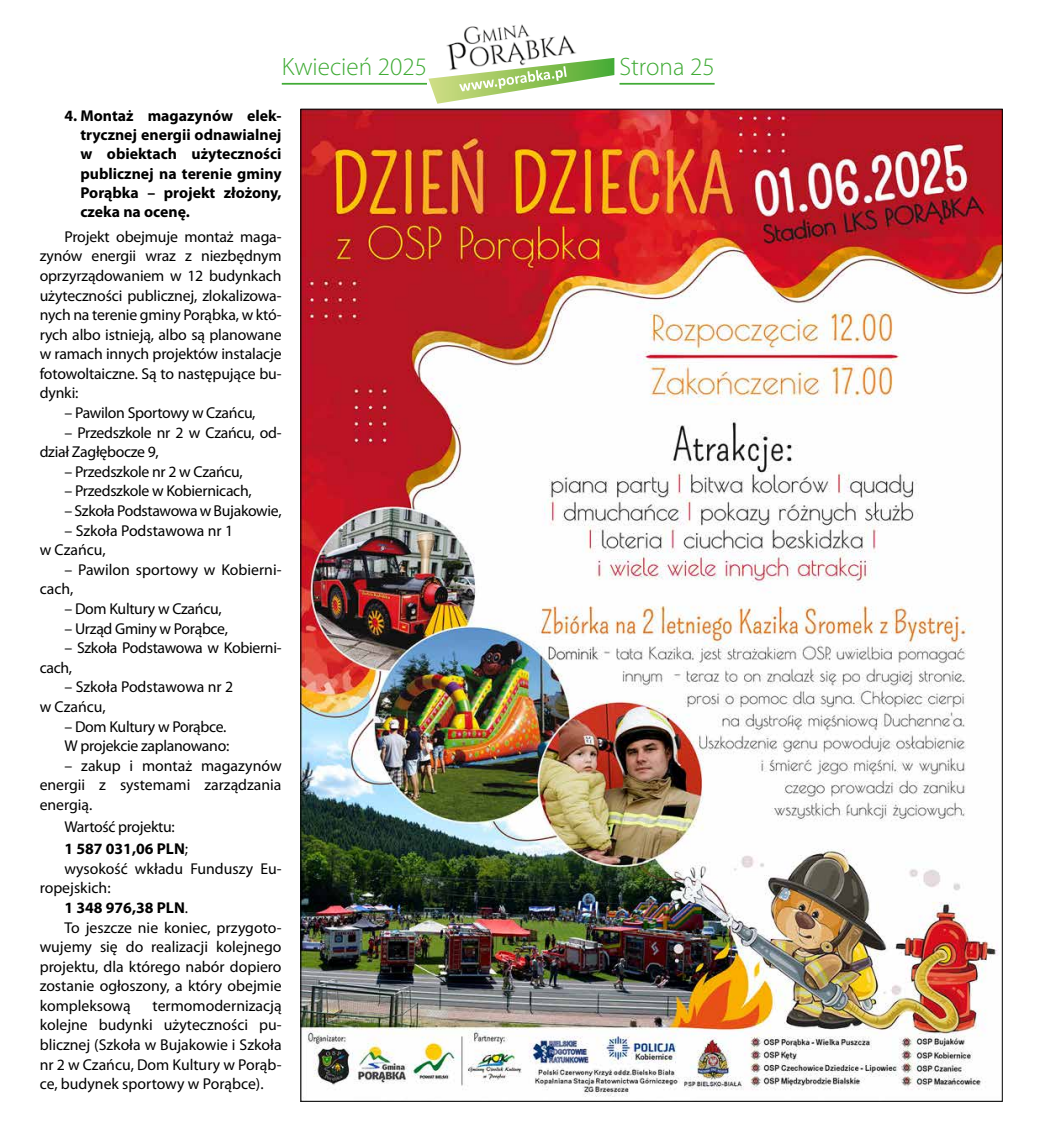
<style>
.page{position:relative;width:1042px;height:1141px;background:#fff}
.page>*{position:absolute;margin:0;border:0;box-sizing:border-box;transform-origin:0 0}
.t1{font:300 25.2px "Myriad Pro";color:#40ab35}
.t2{font:15.75px/19.6px "Myriad Pro";letter-spacing:-.005em;color:#000}
.t3{font:700 15.75px/19.2px "Myriad Pro";color:#000;text-align:justify}
.s1{font-weight:700}
.s2{font-weight:400}
</style>
<div class="page">
<img style="left:302px;top:111px;width:698px;height:986px">
<hr style="left:619px;top:83px;width:95px;height:2px;background:#40ab35">
<hr style="left:282px;top:83px;width:145px;height:2px;background:#40ab35">
<img style="left:446px;top:24px;width:130px;height:34px">
<svg style="left:428px;top:58px;width:186px;height:46px"></svg>
<h1 class="t1" style="left:282px;top:51px;width:147px">Kwiecień 2025</h1>
<h1 class="t1" style="left:619px;top:51px;width:97px">Strona 25</h1>
<p class="t3" style="left:81px;top:106px;width:203px;text-indent:-16px">4. Montaż magazynów elek&shy;trycznej energii odnawialnej w obiektach użyteczności publicznej na terenie gminy Porąbka – projekt złożony, czeka na ocenę.</p>
<p class="t2" style="left:40px;top:226px;width:243px;text-align:justify;text-indent:25px">Projekt obejmuje montaż maga&shy;zynów energii wraz z niezbędnym oprzyrządowaniem w 12 budynkach użyteczności publicznej, zlokalizowa&shy;nych na terenie gminy Porąbka, w któ&shy;rych albo istnieją, albo są planowane w ramach innych projektów instalacje fotowoltaiczne. Są to następujące bu&shy;dynki:</p>
<p class="t2" style="left:64px;top:403px;width:193px">– Pawilon Sportowy w Czańcu,</p>
<p class="t2" style="left:40px;top:422px;width:243px;text-indent:25px">– Przedszkole nr 2 w Czańcu, od&shy;dział Zagłębocze 9,</p>
<p class="t2" style="left:64px;top:462px;width:180px">– Przedszkole nr 2 w Czańcu,</p>
<p class="t2" style="left:64px;top:481px;width:189px">– Przedszkole w Kobiernicach,</p>
<p class="t2" style="left:64px;top:501px;width:219px">– Szkoła Podstawowa w Bujakowie,</p>
<p class="t2" style="left:40px;top:520px;width:195px;text-indent:25px">– Szkoła Podstawowa nr 1 w Czańcu,</p>
<p class="t2" style="left:40px;top:559px;width:243px;text-indent:25px">– Pawilon sportowy w Kobierni&shy;cach,</p>
<p class="t2" style="left:64px;top:599px;width:159px">– Dom Kultury w Czańcu,</p>
<p class="t2" style="left:64px;top:618px;width:165px">– Urząd Gminy w Porąbce,</p>
<p class="t2" style="left:40px;top:638px;width:243px;text-indent:25px">– Szkoła Podstawowa w Kobierni&shy;cach,</p>
<p class="t2" style="left:40px;top:677px;width:195px;text-indent:25px">– Szkoła Podstawowa nr 2 w Czańcu,</p>
<p class="t2" style="left:64px;top:716px;width:166px">– Dom Kultury w Porąbce.<br>W projekcie zaplanowano:</p>
<p class="t2" style="left:40px;top:755px;width:243px;text-align:justify;text-indent:25px">– zakup i montaż magazynów energii z systemami zarządzania energią.</p>
<p class="t2" style="left:64px;top:815px;width:125px;line-height:22.1px">Wartość projektu:<br><span class="s1">1 587 031,06 PLN</span>;</p>
<p class="t2" style="left:64px;top:858px;width:219px">wysokość wkładu Funduszy Eu-</p>
<p class="t2" style="left:40px;top:878px;width:72px">ropejskich:</p>
<p class="t3" style="left:64px;top:897px;width:125px">1 348 976,38 PLN<span class="s2">.</span></p>
<p class="t2" style="left:64px;top:917px;width:219px">To jeszcze nie koniec, przygoto-</p>
<p class="t2" style="left:40px;top:937px;width:243px">wujemy się do realizacji kolejnego</p>
<p class="t2" style="left:40px;top:956px;width:243px">projektu, dla którego nabór dopiero</p>
<p class="t2" style="left:40px;top:976px;width:243px">zostanie ogłoszony, a który obejmie</p>
<p class="t2" style="left:40px;top:996px;width:93px">kompleksową</p>
<p class="t2" style="left:40px;top:996px;width:243px;text-align:justify;text-indent:113px">termomodernizacją kolejne budynki użyteczności pu&shy;blicznej (Szkoła w Bujakowie i Szkoła nr 2 w Czańcu, Dom Kultury w Porąb&shy;ce, budynek sportowy w Porąbce).</p>
</div>
